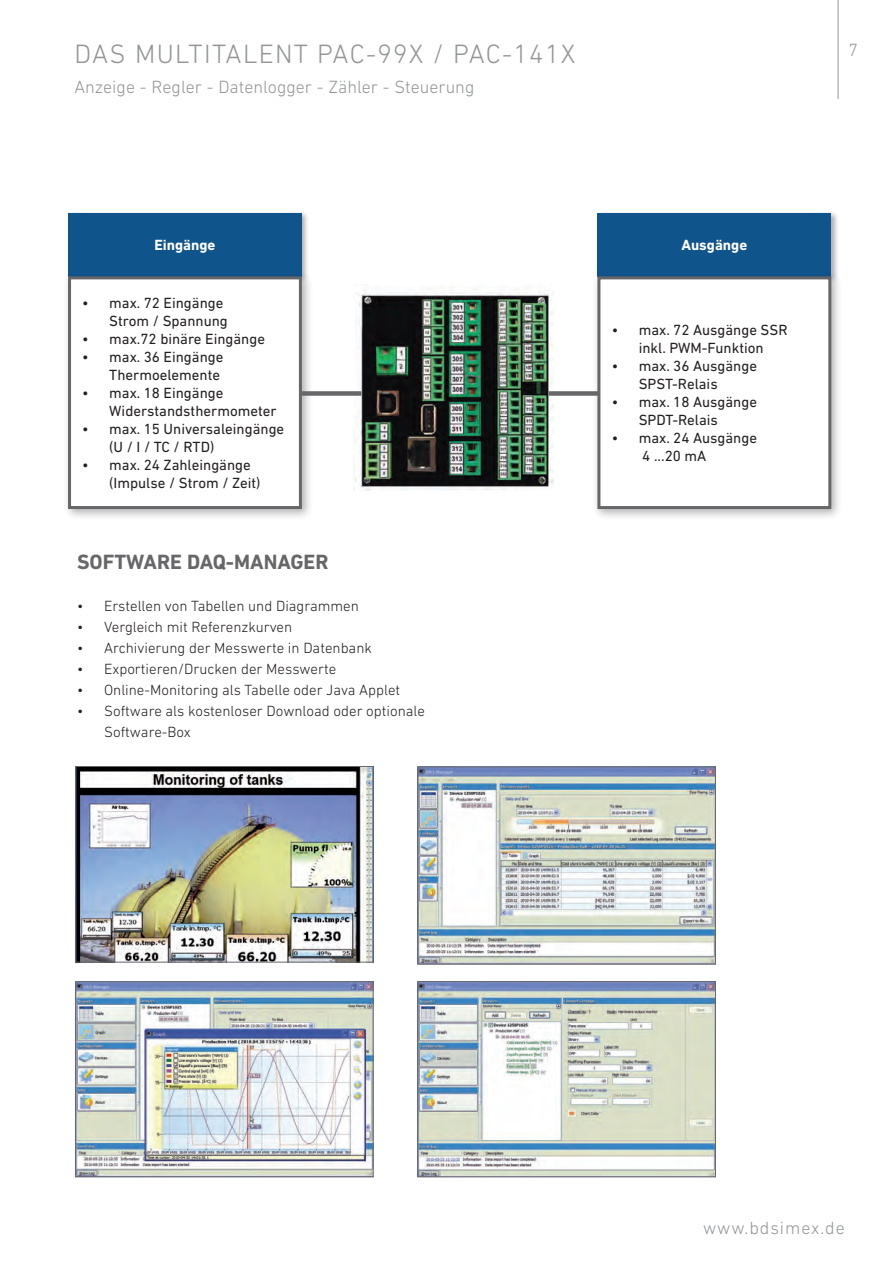
<style>
.page{position:relative;width:893px;height:1263px;background:#fff}
.page>*{position:absolute;margin:0;border:0;box-sizing:border-box;transform-origin:0 0}
.t1{font:300 27px "DIN Next LT Pro";letter-spacing:.05em;color:#939598}
.t2{font:700 21px "DIN Next LT Pro";color:#67676a}
.t3{font:300 18px "DIN Next LT Pro";color:#939598}
.t4{font:15px/18px "DIN Next LT Pro";color:#231f20}
.t5{font:300 15px/21px "DIN Next LT Pro";color:#231f20}
.t6{font:700 15px "DIN Next LT Pro";color:#fff}
</style>
<div class="page">
<hr style="left:838px;top:0;width:1px;height:99px;background:#939598">
<img style="left:77px;top:768px;width:294px;height:192px">
<div style="left:75px;top:766px;width:298px;height:196px;border:1px solid #67676a"></div>
<img style="left:419px;top:983px;width:295px;height:192px">
<div style="left:417px;top:981px;width:299px;height:196px;border:1px solid #67676a"></div>
<img style="left:77px;top:983px;width:294px;height:192px">
<div style="left:75px;top:981px;width:298px;height:196px;border:1px solid #67676a"></div>
<img style="left:419px;top:768px;width:295px;height:195px">
<div style="left:417px;top:766px;width:299px;height:199px;border:1px solid #67676a"></div>
<img style="left:354px;top:287px;width:199px;height:204px">
<div style="left:596px;top:211px;width:243px;height:73px;background:#231f20;opacity:.35"></div>
<div style="left:597px;top:213px;width:234px;height:63px;background:#10548c"></div>
<div style="left:66px;top:211px;width:244px;height:73px;background:#231f20;opacity:.35"></div>
<div style="left:68px;top:213px;width:234px;height:63px;background:#10548c"></div>
<div style="left:592px;top:271px;width:251px;height:249px;background:#231f20;opacity:.35"></div>
<div style="left:599px;top:278px;width:231px;height:229px;background:#fff"></div>
<div style="left:597px;top:276px;width:234px;height:233px;border:3px solid #67676a"></div>
<div style="left:63px;top:271px;width:250px;height:249px;background:#231f20;opacity:.35"></div>
<div style="left:70px;top:278px;width:230px;height:229px;background:#fff"></div>
<div style="left:68px;top:276px;width:234px;height:233px;border:3px solid #67676a"></div>
<div style="left:302px;top:391px;width:59px;height:5px;background:#67676a"></div>
<div style="left:549px;top:391px;width:51px;height:5px;background:#67676a"></div>
<h1 class="t1" style="left:74px;top:38px;width:77px">DAS MULTIT</h1>
<h1 class="t1" style="left:226px;top:38px;width:34px">ALENT</h1>
<h1 class="t1" style="left:317px;top:38px;width:260px">PAC-99X / PAC-141X</h1>
<p class="t3" style="left:74px;top:76px;width:402px">Anzeige - Regler - Datenlogger - Zähler - Steuerung</p>
<p class="t6" style="left:154px;top:236px;width:63px">EINGÄNGE</p>
<p class="t6" style="left:681px;top:236px;width:67px">AUSGÄNGE</p>
<p class="t4" style="left:82px;top:294px;width:147px;text-align:right">• max. 72 Eingänge<br>Strom / Spannung</p>
<p class="t4" style="left:82px;top:330px;width:184px">• max.72 binäre Eingänge</p>
<p class="t4" style="left:82px;top:348px;width:143px;text-align:right">• max. 36 Eingänge<br>Thermoelemente</p>
<p class="t4" style="left:109px;top:384px;width:169px;text-indent:-27px">• max. 18 Eingänge<br>Widerstandsthermometer</p>
<p class="t4" style="left:109px;top:420px;width:176px;text-indent:-27px">• max. 15 Universaleingänge (U / I / TC / RTD)</p>
<p class="t4" style="left:109px;top:456px;width:153px;text-indent:-27px">• max. 24 Zahleingänge (Impulse / Strom / Zeit)</p>
<h2 class="t2" style="left:77px;top:549px;width:253px">SOFTWARE DAQ-MANAGER</h2>
<p class="t5" style="left:77px;top:595px;width:283px">• Erstellen von Tabellen und Diagrammen</p>
<p class="t5" style="left:77px;top:616px;width:217px">• Vergleich mit Referenzkurven</p>
<p class="t5" style="left:77px;top:637px;width:296px">• Archivierung der Messwerte in Datenbank</p>
<p class="t5" style="left:77px;top:658px;width:261px">• Exportieren/Drucken der Messwerte</p>
<p class="t5" style="left:77px;top:679px;width:325px">• Online-Monitoring als Tabelle oder Java Applet</p>
<p class="t5" style="left:104px;top:700px;width:322px;text-indent:-27px">• Software als kostenloser Download oder optionale<br>Software-Box</p>
<p class="t4" style="left:612px;top:321px;width:177px;text-align:center">• max. 72 Ausgänge SSR inkl. PWM-Funktion</p>
<p class="t4" style="left:639px;top:357px;width:120px;text-indent:-27px">• max. 36 Ausgänge<br>SPST-Relais</p>
<p class="t4" style="left:639px;top:393px;width:120px;text-indent:-27px">• max. 18 Ausgänge<br>SPDT-Relais</p>
<p class="t4" style="left:642px;top:429px;width:116px;text-indent:-31px">• max. 24 Ausgänge<br>4 ...20 mA</p>
<p class="t3" style="left:848px;top:40px;width:11px">7</p>
<p class="t3" style="left:703px;top:1217px;width:143px">www.bdsimex.de</p>
</div>
